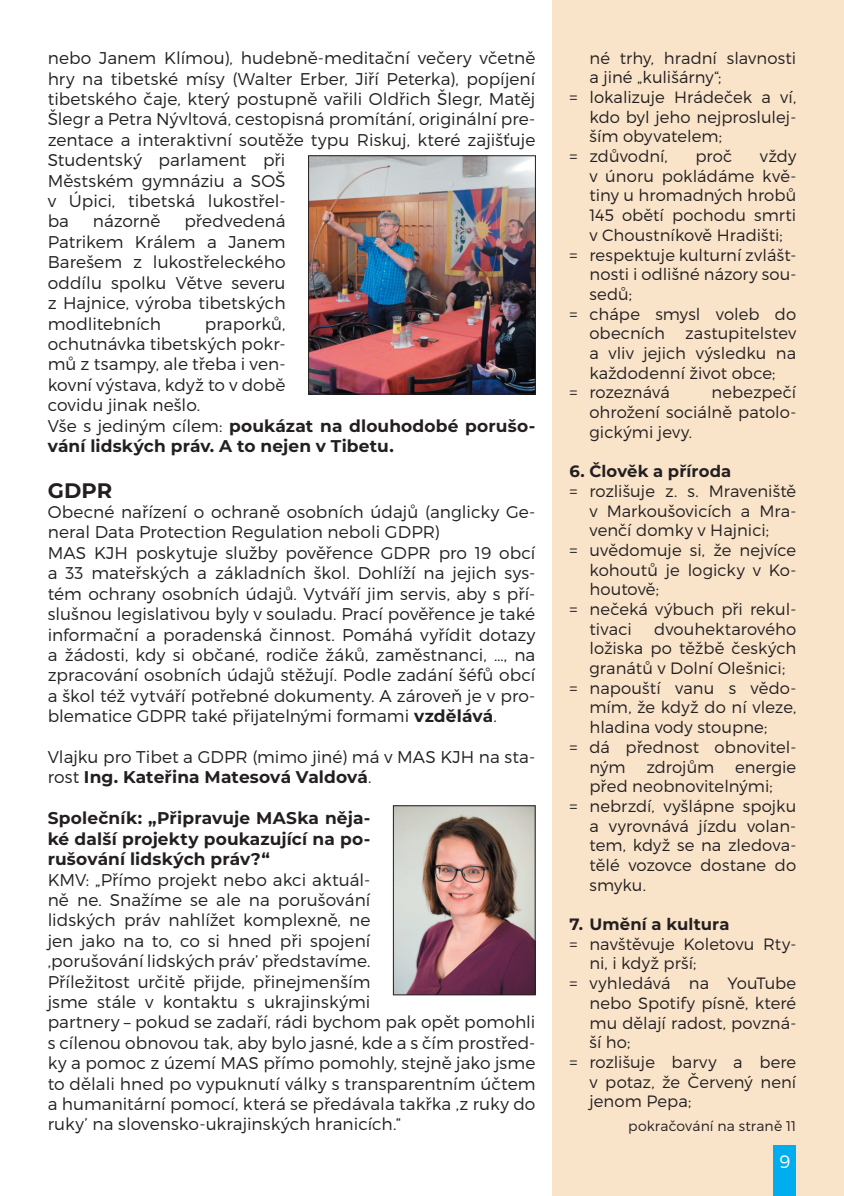
<style>
.page{position:relative;width:844px;height:1196px;background:#fff}
.page>*{position:absolute;margin:0;border:0;box-sizing:border-box;transform-origin:0 0}
.t1{font:700 21px "Montserrat";color:#231f20}
.t2{font:300 18px "Montserrat";color:#fff}
.t3{font:300 17px/20.4px "Montserrat";color:#231f20}
.t4{font:700 17px/20.4px "Montserrat";letter-spacing:.005em;color:#231f20;text-align:justify}
.t5{font:300 16.4px/19.6px "Montserrat";color:#231f20;text-align:justify}
.t6{font:700 16.4px "Montserrat";letter-spacing:.005em;color:#231f20}
.t7{font:300 14px "Montserrat";letter-spacing:.01em;color:#231f20}
.s1{font-weight:700}
</style>
<div class="page">
<div style="left:552px;top:0;width:292px;height:1195px;background:#f9e4ca"></div>
<div style="left:773px;top:1145px;width:23px;height:50px;background:#00aeef"></div>
<img style="left:310px;top:157px;width:223px;height:235px">
<div style="left:308px;top:155px;width:227px;height:239px;border:1px solid #231f20"></div>
<img style="left:395px;top:807px;width:138px;height:185px">
<div style="left:393px;top:805px;width:142px;height:189px;border:1px solid #231f20"></div>
<p class="t3" style="left:48px;top:49px;width:489px">nebo Janem Klímou), hudebně-meditační večery včetně hry na tibetské mísy (Walter Erber, Jiří Peterka), popíjení tibetského čaje, který postupně vařili Oldřich Šlegr, Matěj Šlegr a Petra Nývltová, cestopisná promítání, originální pre&shy;zentace a interaktivní soutěže typu Riskuj, které zajišťuje Studentský parlament při<br>Městském gymnáziu a SOŠ<br>v Úpici, tibetská lukostřel-<br>ba</p>
<p class="t3" style="left:48px;top:212px;width:239px;text-align:justify;text-indent:137px">předvedená Patrikem Králem a Janem Barešem z lukostřeleckého oddílu spolku Větve severu z Hajnice, výroba tibetských modlitebních</p>
<p class="t3" style="left:93px;top:212px;width:69px">názorně</p>
<p class="t3" style="left:48px;top:314px;width:489px;text-indent:157px">praporků,<br>ochutnávka tibetských pokr-<br>mů z tsampy, ale třeba i ven-<br>kovní výstava, když to v době<br>covidu jinak nešlo.<br>Vše s jediným cílem: <span class="s1">poukázat na dlouhodobé porušo&shy;vání lidských práv. A to nejen v Tibetu.</span></p>
<p class="t1" style="left:48px;top:482px;width:66px">GDPR</p>
<p class="t3" style="left:48px;top:503px;width:489px">Obecné nařízení o ochraně osobních údajů (anglicky Ge&shy;neral Data Protection Regulation neboli GDPR)<br>MAS KJH poskytuje služby pověřence GDPR pro 19 obcí a 33 mateřských a základních škol. Dohlíží na jejich sys&shy;tém ochrany osobních údajů. Vytváří jim servis, aby s pří&shy;slušnou legislativou byly v souladu. Prací pověřence je také informační a poradenská činnost. Pomáhá vyřídit dotazy a žádosti, kdy si občané, rodiče žáků, zaměstnanci, …, na zpracování osobních údajů stěžují. Podle zadání šéfů obcí a škol též vytváří potřebné dokumenty. A zároveň je v pro&shy;blematice GDPR také přijatelnými formami <span class="s1">vzdělává</span>.</p>
<p class="t3" style="left:48px;top:747px;width:489px">Vlajku pro Tibet a GDPR (mimo jiné) má v MAS KJH na sta&shy;rost <span class="s1">Ing. Kateřina Matesová Valdová</span>.</p>
<p class="t4" style="left:48px;top:809px;width:324px">Společník: „Připravuje MASka něja&shy;ké další projekty poukazující na po&shy;rušování lidských práv?“</p>
<p class="t3" style="left:48px;top:870px;width:489px">KMV: „Přímo projekt nebo akci aktuál-<br>ně ne. Snažíme se ale na porušování<br>lidských práv nahlížet komplexně, ne<br>jen jako na to, co si hned při spojení<br>,porušování lidských práv’ představíme.<br>Příležitost určitě přijde, přinejmenším<br>jsme stále v kontaktu s ukrajinskými<br>partnery – pokud se zadaří, rádi bychom pak opět pomohli s cílenou obnovou tak, aby bylo jasné, kde a s čím prostřed&shy;ky a pomoc z území MAS přímo pomohly, stejně jako jsme to dělali hned po vypuknutí války s transparentním účtem a humanitární pomocí, která se předávala takřka ,z ruky do ruky’ na slovensko-ukrajinských hranicích.“</p>
<p class="t5" style="left:589px;top:49px;width:208px">né trhy, hradní slavnosti</p>
<p class="t5" style="left:589px;top:69px;width:134px">a jiné „kulišárny“;</p>
<p class="t5" style="left:569px;top:88px;width:228px">= lokalizuje Hrádeček a ví,</p>
<p class="t5" style="left:589px;top:108px;width:208px">kdo byl jeho nejproslulej-</p>
<p class="t5" style="left:589px;top:128px;width:134px">ším obyvatelem;</p>
<p class="t5" style="left:569px;top:147px;width:100px">= zdůvodní,</p>
<p class="t5" style="left:695px;top:147px;width:38px">proč</p>
<p class="t5" style="left:760px;top:147px;width:38px">vždy</p>
<p class="t5" style="left:589px;top:167px;width:208px">v únoru pokládáme kvě-</p>
<p class="t5" style="left:589px;top:187px;width:208px">tiny u hromadných hrobů</p>
<p class="t5" style="left:589px;top:206px;width:208px">145 obětí pochodu smrti</p>
<p class="t5" style="left:589px;top:226px;width:195px">v Choustníkově Hradišti;</p>
<p class="t5" style="left:569px;top:246px;width:228px">= respektuje kulturní zvlášt-</p>
<p class="t5" style="left:589px;top:266px;width:208px">nosti i odlišné názory sou-</p>
<p class="t5" style="left:589px;top:285px;width:44px">sedů;</p>
<p class="t5" style="left:569px;top:305px;width:228px">= chápe smysl voleb do</p>
<p class="t5" style="left:589px;top:325px;width:208px">obecních zastupitelstev</p>
<p class="t5" style="left:589px;top:344px;width:208px">a vliv jejich výsledku na</p>
<p class="t5" style="left:589px;top:364px;width:187px">každodenní život obce;</p>
<p class="t5" style="left:569px;top:384px;width:102px">= rozeznává</p>
<p class="t5" style="left:589px;top:384px;width:208px;text-indent:122px">nebezpečí ohrožení sociálně patolo&shy;gickými jevy.</p>
<p class="t6" style="left:569px;top:465px;width:163px">6. Člověk a příroda</p>
<p class="t5" style="left:569px;top:482px;width:228px">= rozlišuje z. s. Mraveniště</p>
<p class="t5" style="left:589px;top:502px;width:208px">v Markoušovicích a Mra-</p>
<p class="t5" style="left:589px;top:521px;width:181px">venčí domky v Hajnici;</p>
<p class="t5" style="left:569px;top:541px;width:228px">= uvědomuje si, že nejvíce</p>
<p class="t5" style="left:589px;top:561px;width:208px">kohoutů je logicky v Ko-</p>
<p class="t5" style="left:589px;top:580px;width:71px">houtově;</p>
<p class="t5" style="left:569px;top:600px;width:228px">= nečeká výbuch při rekul-</p>
<p class="t5" style="left:589px;top:620px;width:44px">tivaci</p>
<p class="t5" style="left:654px;top:620px;width:144px">dvouhektarového</p>
<p class="t5" style="left:589px;top:639px;width:208px">ložiska po těžbě českých</p>
<p class="t5" style="left:589px;top:659px;width:197px">granátů v Dolní Olešnici;</p>
<p class="t5" style="left:569px;top:679px;width:228px">= napouští vanu s vědo-</p>
<p class="t5" style="left:589px;top:698px;width:208px">mím, že když do ní vleze,</p>
<p class="t5" style="left:589px;top:718px;width:179px">hladina vody stoupne;</p>
<p class="t5" style="left:569px;top:738px;width:228px">= dá přednost obnovitel-</p>
<p class="t5" style="left:589px;top:758px;width:38px">ným</p>
<p class="t5" style="left:646px;top:758px;width:69px">zdrojům</p>
<p class="t5" style="left:735px;top:758px;width:63px">energie</p>
<p class="t5" style="left:589px;top:777px;width:185px">před neobnovitelnými;</p>
<p class="t5" style="left:569px;top:797px;width:228px">= nebrzdí, vyšlápne spojku</p>
<p class="t5" style="left:589px;top:817px;width:208px">a vyrovnává jízdu volan-</p>
<p class="t5" style="left:589px;top:836px;width:208px">tem, když se na zledova-</p>
<p class="t5" style="left:589px;top:856px;width:208px">tělé vozovce dostane do</p>
<p class="t5" style="left:589px;top:876px;width:58px">smyku.</p>
<p class="t6" style="left:569px;top:917px;width:162px">7. Umění a kultura</p>
<p class="t5" style="left:569px;top:935px;width:228px">= navštěvuje Koletovu Rty-</p>
<p class="t5" style="left:589px;top:954px;width:108px">ni, i když prší;</p>
<p class="t5" style="left:569px;top:974px;width:228px">= vyhledává na YouTube</p>
<p class="t5" style="left:589px;top:994px;width:208px">nebo Spotify písně, které</p>
<p class="t5" style="left:589px;top:1013px;width:208px">mu dělají radost, povzná-</p>
<p class="t5" style="left:589px;top:1033px;width:42px">ší ho;</p>
<p class="t5" style="left:569px;top:1053px;width:228px">= rozlišuje barvy a bere</p>
<p class="t5" style="left:589px;top:1072px;width:208px">v potaz, že Červený není</p>
<p class="t5" style="left:589px;top:1092px;width:103px">jenom Pepa;</p>
<p class="t7" style="left:628px;top:1120px;width:170px">pokračování na straně 11</p>
<p class="t2" style="left:779px;top:1154px;width:12px">9</p>
</div>
